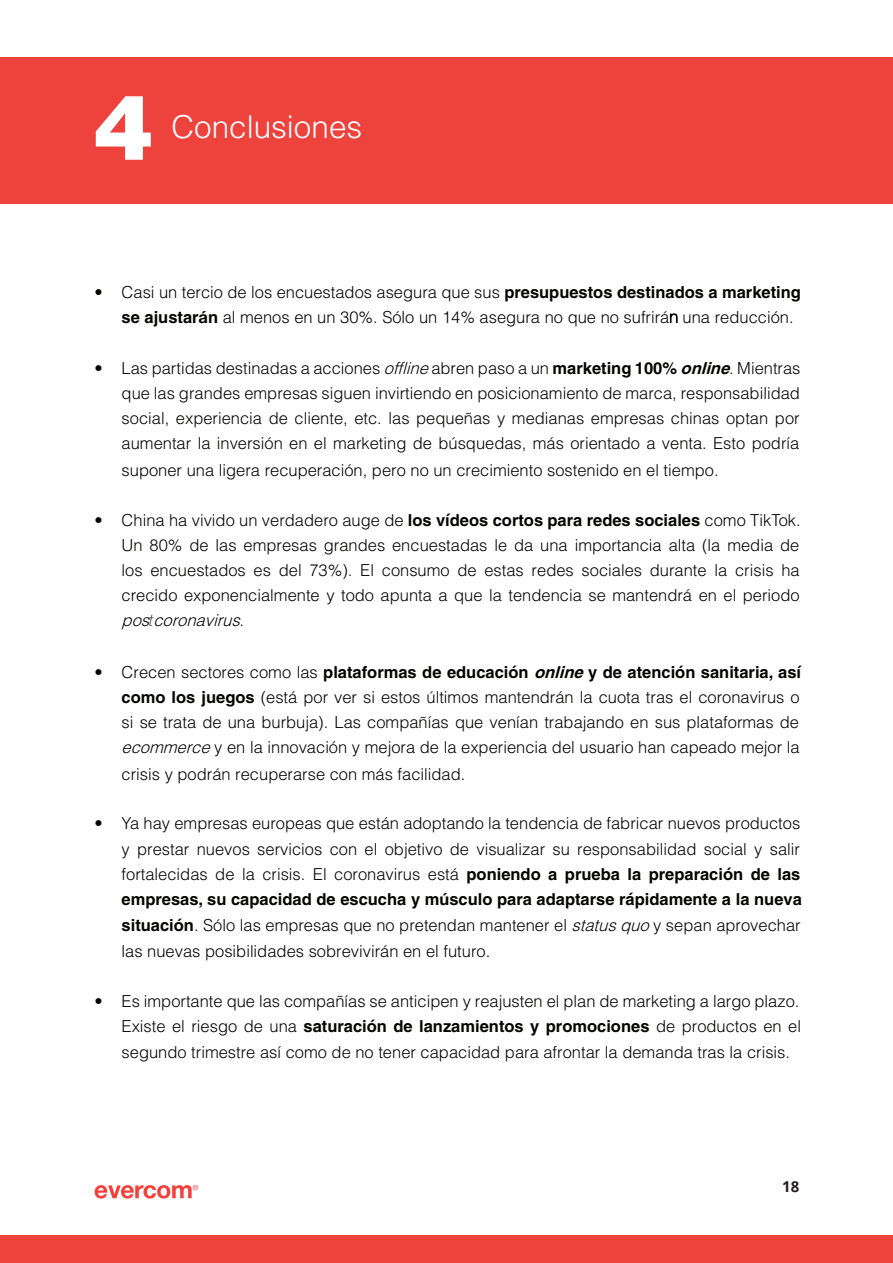
<style>
.page{position:relative;width:893px;height:1263px;background:#fff}
.page>*{position:absolute;margin:0;border:0;box-sizing:border-box;transform-origin:0 0}
.t1{font:900 90px "Helvetica LT Std";color:#fff}
.t2{font:300 31.5px "Helvetica LT Std";color:#fff}
.t3{font:300 16.5px/25.5px "Helvetica LT Std";color:#040503;text-align:justify}
.t4{font:700 15px "Open Sans";color:#231f20}
.s1{font-weight:700}
.s2{font-family:"Helvetica Neue LT Std";font-weight:700}
.s3{font-family:"Helvetica Neue LT Std";font-weight:100}
.s4{font-style:italic}
.s5{font-weight:700;font-style:italic}
.s6{font-family:"Helvetica Neue LT Std";font-weight:100;font-style:italic}
</style>
<div class="page">
<div style="left:0;top:1236px;width:893px;height:27px;background:#ee423d"></div>
<div style="left:0;top:57px;width:893px;height:146px;background:#ee423d"></div>
<svg style="left:95px;top:1185px;width:103px;height:13px"></svg>
<h1 class="t1" style="left:94px;top:69px;width:62px">4</h1>
<h2 class="t2" style="left:171px;top:107px;width:192px">Conclusiones</h2>
<p class="t3" style="left:122px;top:280px;width:681px;line-height:24.6px;text-indent:-27px">• Casi un tercio de los encuestados asegura que sus <span class="s1">presupuestos destinados a marketing se ajustar</span><span class="s2">á</span><span class="s1">n</span> al menos en un 30%. Sólo un 14% asegura no que no sufrirá<span class="s3">n</span> una reducción.</p>
<p class="t3" style="left:122px;top:355px;width:680px;text-indent:-27px">• Las partidas destinadas a acciones <span class="s4">offline</span>abren paso a un <span class="s1">marketing 100%</span> <span class="s5">online</span>. Mientras que las grandes empresas siguen invirtiendo en posicionamiento de marca, responsabilidad social, experiencia de cliente, etc. las pequeñas y medianas empresas chinas optan por aumentar la inversión en el marketing de búsquedas, más orientado a venta. Esto podría suponer una ligera recuperación, pero no un crecimiento sostenido en el tiempo.</p>
<p class="t3" style="left:122px;top:507px;width:681px;text-indent:-27px">• China ha vivido un verdadero auge de <span class="s1">los vídeos cortos para redes sociales</span> como TikTok.<br>Un 80% de las empresas grandes encuestadas le da una importancia alta (la media de los encuestados es del 73%). El consumo de estas redes sociales durante la crisis ha crecido exponencialmente y todo apunta a que la tendencia se mantendrá en el periodo <span class="s4">pos</span><span class="s6">t</span> <span class="s4">coronavirus</span>.</p>
<p class="t3" style="left:122px;top:659px;width:681px;text-align:left;text-indent:-27px">• Crecen sectores como las <span class="s1">plataformas de educación</span> <span class="s5">online</span><span class="s1">y de atención sanitaria, así como los juegos</span> (está por ver si estos últimos mantendrán la cuota tras el coronavirus o si se trata de una burbuja). Las compañías que venían trabajando en sus plataformas de <span class="s4">ecommerce</span>y en la innovación y mejora de la experiencia del usuario han capeado mejor la crisis y podrán recuperarse con más facilidad.</p>
<p class="t3" style="left:122px;top:811px;width:682px;text-indent:-27px">• Ya hay empresas europeas que están adoptando la tendencia de fabricar nuevos productos y prestar nuevos servicios con el objetivo de visualizar su responsabilidad social y salir fortalecidas de la crisis. El coronavirus está <span class="s1">poniendo a prueba la preparación de las empresas, su capacidad de escucha y m</span><span class="s2">ú</span><span class="s1">sculo para adaptarse rápidamente a la nueva situación</span>. Sólo las empresas que no pretendan mantener el <span class="s4">statusquo</span>y sepan aprovechar las nuevas posibilidades sobrevivirán en el futuro.</p>
<p class="t3" style="left:122px;top:988px;width:681px;text-indent:-27px">• Es importante que las compañías se anticipen y reajusten el plan de marketing a largo plazo.<br>Existe el riesgo de una <span class="s1">saturación de lanzamientos y promociones</span> de productos en el segundo trimestre así como de no tener capacidad para afrontar la demanda tras la crisis.</p>
<p class="t4" style="left:782px;top:1175px;width:19px">18</p>
</div>
